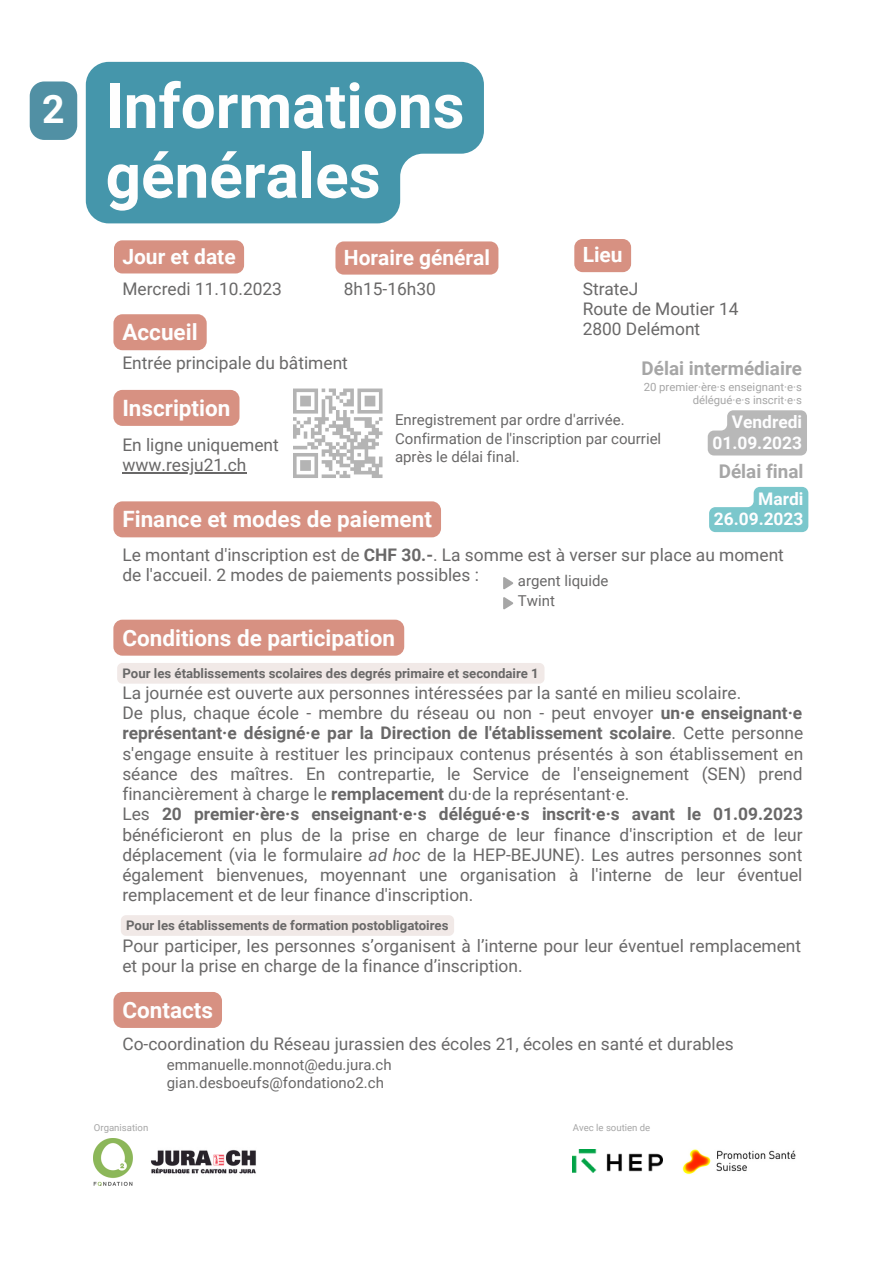
<style>
.page{position:relative;width:893px;height:1264px;background:#fff}
.page>*{position:absolute;margin:0;border:0;box-sizing:border-box;transform-origin:0 0}
.t1{font:700 61.95px/69.8px "Roboto";color:#fefefe}
.t2{font:700 39.15px "Roboto";color:#fff}
.t3{font:700 22.5px "Roboto";color:#fefefe}
.t4{font:700 21px "Roboto";color:#fefefe}
.t5{font:700 21px "Roboto";color:#fff}
.t6{font:700 18.9px "Roboto";color:#a6a6a6}
.t7{font:17.4px/20.2px "Roboto";color:#696868;text-align:justify}
.t8{font:700 17.4px "Roboto";color:#fefeff}
.t9{font:15px "Roboto";color:#696868}
.t10{font:700 13.2px "Roboto";color:#696868}
.t11{font:11.4px/13.2px "Roboto";color:#a6a6a6;text-align:right}
.t12{font:9.6px "Roboto";color:#a6a6a6}
.s1{font-weight:700}
.s2{font-style:italic}
</style>
<div class="page">
<div style="left:113px;top:390px;width:126px;height:36px;background:#d79182;border-radius:9px"></div>
<hr style="left:122px;top:472px;width:124px;height:1px;background:#696868">
<svg style="left:503px;top:577px;width:10px;height:12px"></svg>
<svg style="left:503px;top:597px;width:10px;height:12px"></svg>
<img style="left:150px;top:1149px;width:106px;height:25px">
<img style="left:94px;top:1138px;width:38px;height:47px">
<svg style="left:293px;top:388px;width:89px;height:86px"></svg>
<hr style="left:354px;top:471px;width:25px;height:3px;background:#b4b4b4">
<svg style="left:293px;top:474px;width:25px;height:4px"></svg>
<svg style="left:321px;top:474px;width:15px;height:4px"></svg>
<svg style="left:339px;top:474px;width:11px;height:4px"></svg>
<hr style="left:372px;top:474px;width:10px;height:4px;background:#b4b4b4">
<img style="left:683px;top:1149px;width:113px;height:25px">
<img style="left:572px;top:1149px;width:90px;height:23px">
<svg style="left:86px;top:62px;width:398px;height:161px;background:#57a0b3"></svg>
<div style="left:114px;top:240px;width:130px;height:33px;background:#d79182;border-radius:8px"></div>
<div style="left:574px;top:239px;width:57px;height:33px;background:#d79182;border-radius:8px"></div>
<div style="left:113px;top:314px;width:94px;height:36px;background:#d79182;border-radius:9px"></div>
<svg style="left:707px;top:410px;width:100px;height:45px;background:#bfbfbf"></svg>
<div style="left:113px;top:501px;width:328px;height:36px;background:#d79182;border-radius:9px"></div>
<div style="left:113px;top:619px;width:291px;height:36px;background:#d79182;border-radius:9px"></div>
<div style="left:113px;top:991px;width:109px;height:36px;background:#d79182;border-radius:9px"></div>
<div style="left:335px;top:241px;width:163px;height:33px;background:#d79182"></div>
<svg style="left:30px;top:81px;width:47px;height:59px;background:#5d97aa"></svg>
<svg style="left:709px;top:487px;width:99px;height:45px"></svg>
<div style="left:117px;top:663px;width:427px;height:20px;background:#f1e9e7;border-radius:5px"></div>
<div style="left:121px;top:915px;width:333px;height:20px;background:#f1e9e7;border-radius:5px"></div>
<p class="t2" style="left:42px;top:87px;width:24px">2</p>
<p class="t1" style="left:106px;top:72px;width:360px">Informations générales</p>
<p class="t4" style="left:122px;top:244px;width:115px">Jour et date</p>
<p class="t7" style="left:122px;top:278px;width:161px">Mercredi 11.10.2023</p>
<p class="t7" style="left:344px;top:278px;width:94px">8h15-16h30</p>
<p class="t5" style="left:344px;top:245px;width:148px">Horaire général</p>
<p class="t4" style="left:582px;top:243px;width:41px">Lieu</p>
<p class="t7" style="left:582px;top:278px;width:57px">StrateJ</p>
<p class="t7" style="left:582px;top:299px;width:157px">Route de Moutier 14</p>
<p class="t3" style="left:122px;top:319px;width:77px">Accueil</p>
<p class="t7" style="left:582px;top:319px;width:119px">2800 Delémont</p>
<p class="t7" style="left:122px;top:353px;width:227px">Entrée principale du bâtiment</p>
<p class="t6" style="left:641px;top:357px;width:162px">Délai intermédiaire</p>
<p class="t3" style="left:122px;top:395px;width:109px">Inscription</p>
<p class="t7" style="left:122px;top:435px;width:158px">En ligne uniquement</p>
<p class="t7" style="left:122px;top:455px;width:125px">www.resju21.ch</p>
<p class="t11" style="left:643px;top:380px;width:160px">20 premier·ère·s enseignant·e·s délégué·e·s inscrit·e·s</p>
<p class="t9" style="left:395px;top:411px;width:231px">Enregistrement par ordre d'arrivée.</p>
<p class="t9" style="left:395px;top:429px;width:267px">Confirmation de l'inscription par courriel</p>
<p class="t9" style="left:395px;top:447px;width:126px">après le délai final.</p>
<p class="t8" style="left:731px;top:412px;width:72px">Vendredi</p>
<p class="t8" style="left:712px;top:432px;width:91px">01.09.2023</p>
<p class="t6" style="left:718px;top:460px;width:86px">Délai final</p>
<p class="t8" style="left:758px;top:489px;width:47px">Mardi</p>
<p class="t8" style="left:713px;top:509px;width:91px">26.09.2023</p>
<p class="t3" style="left:122px;top:506px;width:311px">Finance et modes de paiement</p>
<p class="t7" style="left:122px;top:545px;width:663px">Le montant d'inscription est de <span class="s1">CHF 30.-</span>. La somme est à verser sur place au moment de l'accueil. 2 modes de paiements possibles :</p>
<p class="t9" style="left:518px;top:591px;width:38px">Twint</p>
<p class="t3" style="left:122px;top:624px;width:274px">Conditions de participation</p>
<p class="t9" style="left:518px;top:571px;width:92px">argent liquide</p>
<p class="t10" style="left:122px;top:665px;width:418px">Pour les établissements scolaires des degrés primaire et secondaire 1</p>
<p class="t7" style="left:122px;top:682px;width:620px">La journée est ouverte aux personnes intéressées par la santé en milieu scolaire.</p>
<p class="t7" style="left:122px;top:703px;width:682px">De plus, chaque école - membre du réseau ou non - peut envoyer <span class="s1">un·e enseignant·e représentant·e désigné·e par la Direction de l'établissement scolaire</span>. Cette personne s'engage ensuite à restituer les principaux contenus présentés à son établissement en séance des maîtres. En contrepartie, le Service de l'enseignement (SEN) prend financièrement à charge le <span class="s1">remplacement</span> du·de la représentant·e.</p>
<p class="t7" style="left:122px;top:804px;width:682px">Les <span class="s1">20 premier·ère·s enseignant·e·s délégué·e·s inscrit·e·s avant le 01.09.2023 </span>bénéficieront en plus de la prise en charge de leur finance d'inscription et de leur déplacement (via le formulaire <span class="s2">ad hoc</span> de la HEP-BEJUNE). Les autres personnes sont également bienvenues, moyennant une organisation à l'interne de leur éventuel remplacement et de leur finance d'inscription.</p>
<p class="t10" style="left:126px;top:917px;width:324px">Pour les établissements de formation postobligatoires</p>
<p class="t7" style="left:122px;top:936px;width:680px">Pour participer, les personnes s’organisent à l’interne pour leur éventuel remplacement et pour la prise en charge de la finance d’inscription.</p>
<p class="t3" style="left:122px;top:996px;width:92px">Contacts</p>
<p class="t7" style="left:122px;top:1033px;width:613px">Co-coordination du Réseau jurassien des écoles 21, écoles en santé et durables</p>
<p class="t9" style="left:167px;top:1055px;width:226px">emmanuelle.monnot@edu.jura.ch</p>
<p class="t9" style="left:167px;top:1073px;width:218px">gian.desboeufs@fondationo2.ch</p>
<p class="t12" style="left:94px;top:1122px;width:56px">Organisation</p>
<p class="t12" style="left:572px;top:1122px;width:79px">Avec le soutien de</p>
</div>
